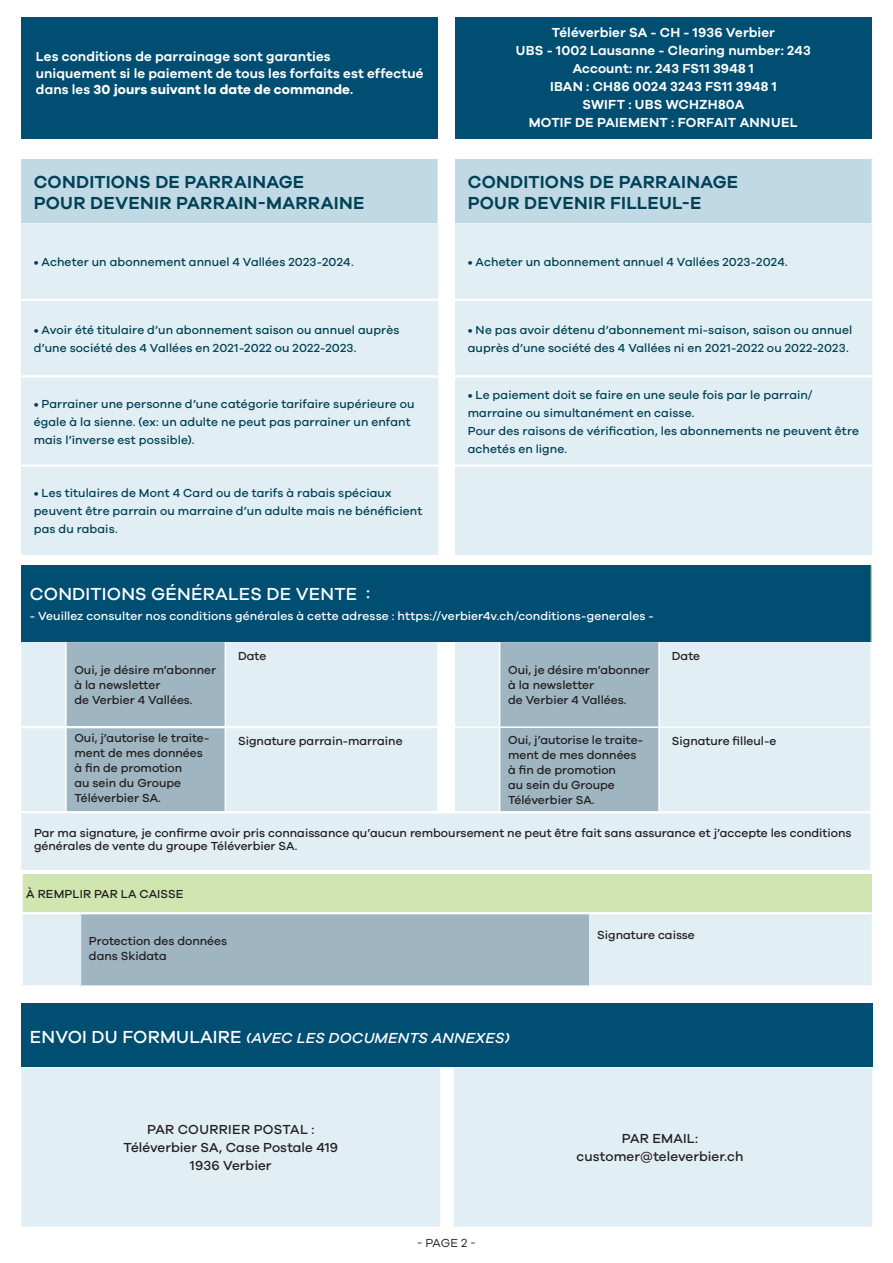
<style>
.page{position:relative;width:893px;height:1263px;background:#fff}
.page>*{position:absolute;margin:0;border:0;box-sizing:border-box;transform-origin:0 0}
.t1{font:600 18px/21px "Galano Grotesque";letter-spacing:.015em;color:#004156}
.t2{font:500 18px "Galano Grotesque";letter-spacing:.01em;color:#fff}
.t3{font:italic 500 15px "Galano Grotesque";letter-spacing:.01em;color:#fff}
.t4{font:600 13.5px/18px "Galano Grotesque";letter-spacing:.01em;color:#fff}
.t5{font:500 13.5px/18px "Galano Grotesque";letter-spacing:.005em;color:#231f20;text-align:center}
.t6{font:500 12px/18px "Galano Grotesque";letter-spacing:.01em;color:#004156}
.t7{font:500 12px/15px "Galano Grotesque";color:#231f20}
.t8{font:500 12px "Galano Grotesque";letter-spacing:.01em;color:#fff}
.t9{font:12px "Galano Grotesque";color:#231f20}
.s1{font-weight:700}
.s2{font-style:normal;font-size:18px}
</style>
<div class="page">
<div style="left:455px;top:17px;width:417px;height:122px;background:#004e72"></div>
<div style="left:21px;top:1003px;width:851px;height:64px;background:#004e72"></div>
<div style="left:21px;top:1067px;width:851px;height:160px;background:#e1eef4"></div>
<div style="left:440px;top:1067px;width:14px;height:160px;background:#fff"></div>
<div style="left:21px;top:566px;width:850px;height:76px;background:#004e72"></div>
<div style="left:21px;top:642px;width:849px;height:228px;background:#e1eef4"></div>
<div style="left:67px;top:642px;width:158px;height:169px;background:#9fb6c2"></div>
<svg style="left:226px;top:642px;width:644px;height:169px;background:#d1e0e7"></svg>
<hr style="left:871px;top:566px;width:1px;height:76px;background:#96ca4e">
<hr style="left:437px;top:642px;width:2px;height:85px;background:#fff">
<hr style="left:437px;top:727px;width:2px;height:84px;background:#fff">
<hr style="left:65px;top:642px;width:2px;height:84px;background:#fff">
<hr style="left:225px;top:642px;width:1px;height:84px;background:#fff">
<hr style="left:499px;top:642px;width:1px;height:84px;background:#fff">
<hr style="left:658px;top:642px;width:2px;height:84px;background:#fff">
<hr style="left:65px;top:728px;width:2px;height:83px;background:#fff">
<hr style="left:225px;top:728px;width:1px;height:83px;background:#fff">
<hr style="left:499px;top:728px;width:1px;height:83px;background:#fff">
<hr style="left:658px;top:728px;width:2px;height:83px;background:#fff">
<hr style="left:21px;top:726px;width:45px;height:2px;background:#fff">
<hr style="left:66px;top:726px;width:159px;height:2px;background:#fff">
<hr style="left:225px;top:726px;width:212px;height:2px;background:#fff">
<hr style="left:455px;top:811px;width:45px;height:2px;background:#fff">
<hr style="left:500px;top:811px;width:159px;height:2px;background:#fff">
<hr style="left:659px;top:811px;width:211px;height:2px;background:#fff">
<svg style="left:438px;top:811px;width:17px;height:2px"></svg>
<hr style="left:21px;top:811px;width:45px;height:2px;background:#fff">
<hr style="left:66px;top:811px;width:159px;height:2px;background:#fff">
<hr style="left:225px;top:811px;width:213px;height:2px;background:#fff">
<hr style="left:455px;top:726px;width:45px;height:2px;background:#fff">
<hr style="left:500px;top:726px;width:159px;height:2px;background:#fff">
<hr style="left:659px;top:726px;width:213px;height:2px;background:#fff">
<div style="left:21px;top:17px;width:417px;height:122px;background:#004e72"></div>
<div style="left:21px;top:159px;width:417px;height:64px;background:#c1d9e5"></div>
<div style="left:21px;top:223px;width:417px;height:332px;background:#e1eef4"></div>
<hr style="left:21px;top:299px;width:417px;height:2px;background:#fff">
<hr style="left:21px;top:375px;width:417px;height:2px;background:#fff">
<hr style="left:21px;top:464px;width:417px;height:3px;background:#fff">
<div style="left:455px;top:159px;width:417px;height:64px;background:#c1d9e5"></div>
<div style="left:455px;top:223px;width:417px;height:332px;background:#e1eef4"></div>
<hr style="left:455px;top:299px;width:417px;height:2px;background:#fff">
<hr style="left:455px;top:375px;width:417px;height:2px;background:#fff">
<hr style="left:455px;top:464px;width:417px;height:3px;background:#fff">
<div style="left:22px;top:874px;width:850px;height:39px;background:#d0e5af"></div>
<div style="left:23px;top:914px;width:849px;height:71px;background:#e1eef4"></div>
<div style="left:80px;top:913px;width:509px;height:73px;background:#9fb6c2"></div>
<hr style="left:21px;top:874px;width:2px;height:39px;background:#fff">
<hr style="left:80px;top:914px;width:1px;height:71px;background:#e1eef4">
<hr style="left:23px;top:912px;width:57px;height:2px;background:#fff">
<hr style="left:80px;top:912px;width:509px;height:2px;background:#fff">
<hr style="left:589px;top:912px;width:283px;height:2px;background:#fff">
<hr style="left:80px;top:985px;width:509px;height:3px;background:#fff">
<p class="t4" style="left:36px;top:48px;width:389px;line-height:16.5px">Les conditions de parrainage sont garanties<br>uniquement si le paiement de tous les forfaits est effectué dans les <span class="s1">30 jours suivant la date de commande</span>.</p>
<h1 class="t1" style="left:34px;top:171px;width:332px">CONDITIONS DE PARRAINAGE<br>POUR DEVENIR PARRAIN-MARRAINE</h1>
<p class="t6" style="left:34px;top:253px;width:321px">• Acheter un abonnement annuel 4 Vallées 2023-2024.</p>
<p class="t6" style="left:34px;top:320px;width:367px">• Avoir été titulaire d’un abonnement saison ou annuel auprès d’une société des 4 Vallées en 2021-2022 ou 2022-2023.</p>
<p class="t6" style="left:34px;top:394px;width:382px">• Parrainer une personne d’une catégorie tarifaire supérieure ou égale à la sienne. (ex: un adulte ne peut pas parrainer un enfant mais l’inverse est possible).</p>
<p class="t6" style="left:34px;top:484px;width:390px">• Les titulaires de Mont 4 Card ou de tarifs à rabais spéciaux peuvent être parrain ou marraine d’un adulte mais ne bénéficient pas du rabais.</p>
<p class="t4" style="left:516px;top:23px;width:296px;text-align:center">Téléverbier SA - CH - 1936 Verbier<br>UBS - 1002 Lausanne - Clearing number: 243<br>Account: nr. 243 FS11 3948 1<br>IBAN : CH86 0024 3243 FS11 3948 1<br>SWIFT : UBS WCHZH80A<br>MOTIF DE PAIEMENT : FORFAIT ANNUEL</p>
<h1 class="t1" style="left:468px;top:171px;width:272px">CONDITIONS DE PARRAINAGE<br>POUR DEVENIR FILLEUL-E</h1>
<p class="t6" style="left:468px;top:253px;width:321px">• Acheter un abonnement annuel 4 Vallées 2023-2024.</p>
<p class="t6" style="left:468px;top:320px;width:386px">• Ne pas avoir détenu d’abonnement mi-saison, saison ou annuel auprès d’une société des 4 Vallées ni en 2021-2022 ou 2022-2023.</p>
<p class="t6" style="left:468px;top:385px;width:393px">• Le paiement doit se faire en une seule fois par le parrain/ marraine ou simultanément en caisse.<br>Pour des raisons de vérification, les abonnements ne peuvent être achetés en ligne.</p>
<h1 class="t2" style="left:30px;top:583px;width:342px">CONDITIONS GÉNÉRALES DE VENTE :</h1>
<p class="t8" style="left:30px;top:609px;width:626px">- Veuillez consulter nos conditions générales à cette adresse : https://verbier4v.ch/conditions-generales -</p>
<p class="t7" style="left:74px;top:662px;width:143px">Oui, je désire m’abonner à la newsletter<br>de Verbier 4 Vallées.</p>
<p class="t7" style="left:238px;top:648px;width:30px">Date</p>
<p class="t7" style="left:508px;top:662px;width:143px">Oui, je désire m’abonner à la newsletter<br>de Verbier 4 Vallées.</p>
<p class="t7" style="left:672px;top:648px;width:30px">Date</p>
<p class="t7" style="left:74px;top:730px;width:137px">Oui, j’autorise le traite&shy;ment de mes données à fin de promotion<br>au sein du Groupe<br>Téléverbier SA.</p>
<p class="t7" style="left:238px;top:733px;width:166px">Signature parrain-marraine</p>
<p class="t7" style="left:508px;top:733px;width:137px">Oui, j’autorise le traite&shy;ment de mes données à fin de promotion<br>au sein du Groupe<br>Téléverbier SA.</p>
<p class="t7" style="left:672px;top:733px;width:106px">Signature filleul-e</p>
<p class="t7" style="left:34px;top:825px;width:819px;line-height:13.5px">Par ma signature, je confirme avoir pris connaissance qu’aucun remboursement ne peut être fait sans assurance et j’accepte les conditions générales de vente du groupe Téléverbier SA.</p>
<p class="t7" style="left:26px;top:886px;width:159px">À REMPLIR PAR LA CAISSE</p>
<p class="t7" style="left:89px;top:933px;width:140px">Protection des données dans Skidata</p>
<p class="t3" style="left:30px;top:1028px;width:481px"><span class="s2">ENVOI DU FORMULAIRE</span> (AVEC LES DOCUMENTS ANNEXES)</p>
<p class="t7" style="left:597px;top:927px;width:99px">Signature caisse</p>
<p class="t5" style="left:123px;top:1120px;width:216px">PAR COURRIER POSTAL :<br>Téléverbier SA, Case Postale 419<br>1936 Verbier</p>
<p class="t5" style="left:576px;top:1129px;width:168px">PAR EMAIL: customer@televerbier.ch</p>
<p class="t9" style="left:417px;top:1236px;width:60px">- PAGE 2 -</p>
</div>
